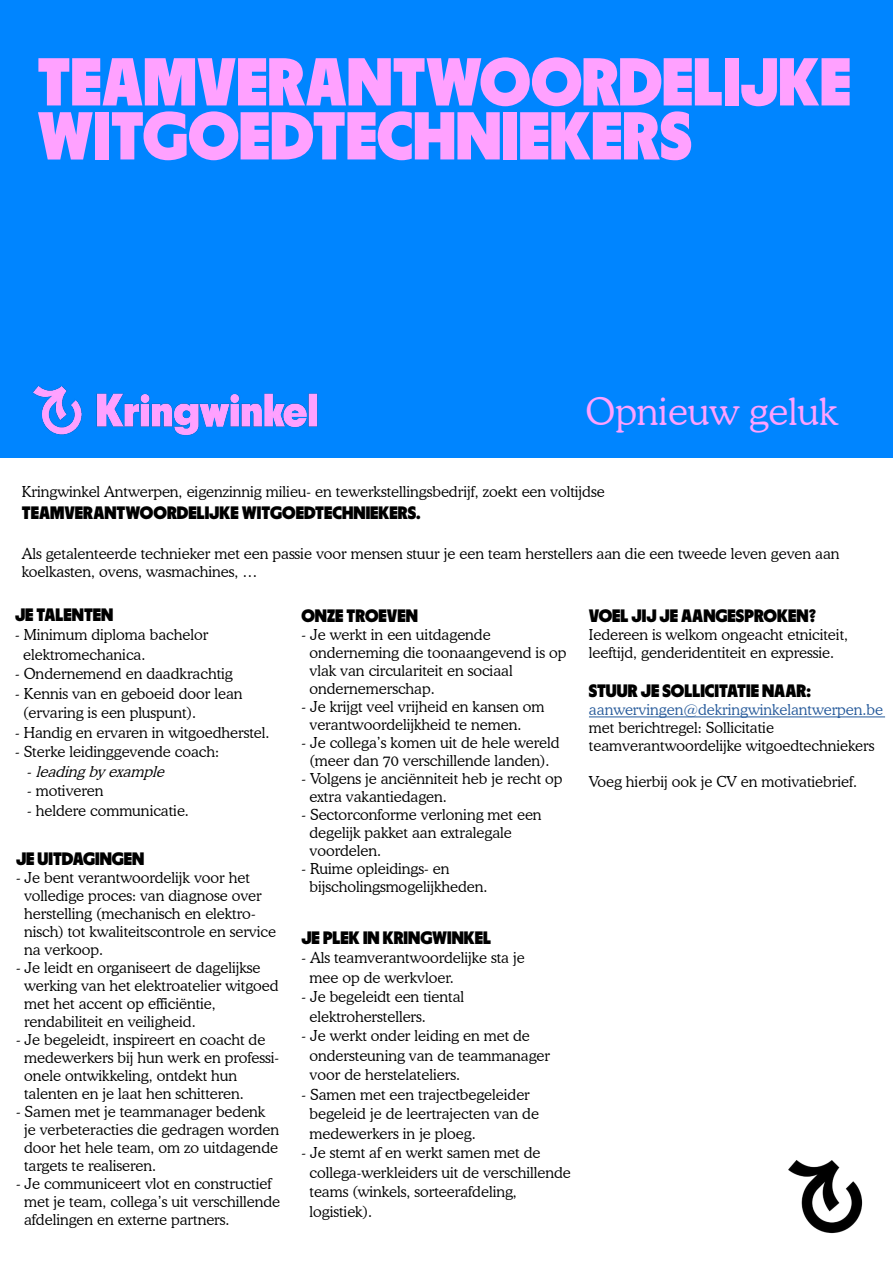
<style>
.page{position:relative;width:893px;height:1263px;background:#fff}
.page>*{position:absolute;margin:0;border:0;box-sizing:border-box;transform-origin:0 0}
.t1{font:67.5px/54px "Parafina Black S";color:#ffa1ff}
.t2{font:300 37.5px "Cooper BT";color:#ffa1ff}
.t3{font:18px "Parafina Black S";color:#000}
.t4{font:300 15px/18px "Cooper BT";color:#000}
.t5{font:300 15px "Cooper BT";color:#275b9b}
.t6{font:italic 300 15px "Cooper BT";color:#000}
.s1{font-style:normal}
</style>
<div class="page">
<div style="left:0;top:0;width:893px;height:457px;background:#0085ff"></div>
<img style="left:33px;top:386px;width:285px;height:50px">
<img style="left:788px;top:1160px;width:75px;height:74px">
<hr style="left:589px;top:716px;width:296px;height:1px;background:#275b9b">
<h1 class="t1" style="left:37px;top:54px;width:815px">TEAMVERANTWOORDELIJKE<br>WITGOEDTECHNIEKERS</h1>
<h2 class="t2" style="left:585px;top:389px;width:254px">Opnieuw geluk</h2>
<p class="t4" style="left:22px;top:483px;width:584px">Kringwinkel Antwerpen, eigenzinnig milieu- en tewerkstellingsbedrijf, zoekt een voltijdse</p>
<p class="t3" style="left:22px;top:502px;width:400px">TEAMVERANTWOORDELIJKE WITGOEDTECHNIEKERS.</p>
<p class="t4" style="left:22px;top:544px;width:819px">Als getalenteerde technieker met een passie voor mensen stuur je een team herstellers aan die een tweede leven geven aan koelkasten, ovens, wasmachines, …</p>
<p class="t3" style="left:15px;top:604px;width:100px">JE TALENTEN</p>
<p class="t4" style="left:23px;top:625px;width:187px;line-height:19.5px;text-indent:-8px">- Minimum diploma bachelor elektromechanica.</p>
<p class="t4" style="left:15px;top:665px;width:219px">- Ondernemend en daadkrachtig</p>
<p class="t4" style="left:23px;top:683px;width:221px;line-height:19.5px;text-indent:-8px">- Kennis van en geboeid door lean (ervaring is een pluspunt).</p>
<p class="t4" style="left:15px;top:723px;width:256px">- Handig en ervaren in witgoedherstel.</p>
<p class="t4" style="left:15px;top:743px;width:206px">- Sterke leidinggevende coach:</p>
<p class="t6" style="left:27px;top:762px;width:143px"><span class="s1">-</span> leadingby example</p>
<p class="t4" style="left:27px;top:782px;width:78px">- motiveren</p>
<p class="t4" style="left:27px;top:801px;width:163px">- heldere communicatie.</p>
<p class="t3" style="left:16px;top:848px;width:130px">JE UITDAGINGEN</p>
<p class="t4" style="left:24px;top:869px;width:253px;text-indent:-8px">- Je bent verantwoordelijk voor het volledige proces: van diagnose over herstelling (mechanisch en elektro&shy;nisch) tot kwaliteitscontrole en service na verkoop.</p>
<p class="t4" style="left:24px;top:959px;width:256px;text-indent:-8px">- Je leidt en organiseert de dagelijkse werking van het elektroatelier witgoed met het accent op efficiëntie, rendabiliteit en veiligheid.</p>
<p class="t4" style="left:24px;top:1031px;width:257px;text-indent:-8px">- Je begeleidt, inspireert en coacht de medewerkers bij hun werk en professi&shy;onele ontwikkeling, ontdekt hun talenten en je laat hen schitteren.</p>
<p class="t4" style="left:24px;top:1103px;width:257px;text-indent:-8px">- Samen met je teammanager bedenk je verbeteracties die gedragen worden door het hele team, om zo uitdagende targets te realiseren.</p>
<p class="t4" style="left:24px;top:1175px;width:257px;text-indent:-8px">- Je communiceert vlot en constructief met je team, collega’s uit verschillende afdelingen en externe partners.</p>
<p class="t3" style="left:301px;top:605px;width:118px">ONZE TROEVEN</p>
<p class="t4" style="left:310px;top:625px;width:258px;text-indent:-8px">- Je werkt in een uitdagende onderneming die toonaangevend is op vlak van circulariteit en sociaal ondernemerschap.</p>
<p class="t4" style="left:310px;top:697px;width:236px;text-indent:-8px">- Je krijgt veel vrijheid en kansen om verantwoordelijkheid te nemen.</p>
<p class="t4" style="left:301px;top:733px;width:259px;text-align:center">- Je collega’s komen uit de hele wereld (meer dan 70 verschillende landen).</p>
<p class="t4" style="left:310px;top:769px;width:254px;text-indent:-8px">- Volgens je anciënniteit heb je recht op extra vakantiedagen.</p>
<p class="t4" style="left:310px;top:805px;width:234px;text-indent:-8px">- Sectorconforme verloning met een degelijk pakket aan extralegale voordelen.</p>
<p class="t4" style="left:310px;top:859px;width:180px;text-indent:-8px">- Ruime opleidings- en bijscholingsmogelijkheden.</p>
<p class="t3" style="left:301px;top:927px;width:191px">JE PLEK IN KRINGWINKEL</p>
<p class="t4" style="left:310px;top:948px;width:217px;line-height:19.5px;text-indent:-8px">- Als teamverantwoordelijke sta je mee op de werkvloer.</p>
<p class="t4" style="left:310px;top:987px;width:156px;line-height:19.5px;text-indent:-8px">- Je begeleidt een tiental elektroherstellers.</p>
<p class="t4" style="left:310px;top:1026px;width:242px;line-height:19.5px;text-indent:-8px">- Je werkt onder leiding en met de ondersteuning van de teammanager voor de herstelateliers.</p>
<p class="t4" style="left:310px;top:1084px;width:231px;line-height:19.5px;text-indent:-8px">- Samen met een trajectbegeleider begeleid je de leertrajecten van de medewerkers in je ploeg.</p>
<p class="t4" style="left:310px;top:1143px;width:263px;line-height:19.5px;text-indent:-8px">- Je stemt af en werkt samen met de collega-werkleiders uit de verschillende teams (winkels, sorteerafdeling, logistiek).</p>
<p class="t3" style="left:589px;top:605px;width:229px">VOEL JIJ JE AANGESPROKEN?</p>
<p class="t4" style="left:589px;top:625px;width:261px">Iedereen is welkom ongeacht etniciteit, leeftijd, genderidentiteit en expressie.</p>
<p class="t3" style="left:589px;top:680px;width:224px">STUUR JE SOLLICITATIE NAAR:</p>
<p class="t5" style="left:589px;top:701px;width:296px">aanwervingen@dekringwinkelantwerpen.be</p>
<p class="t4" style="left:589px;top:719px;width:287px">met berichtregel: Sollicitatie teamverantwoordelijke witgoedtechniekers</p>
<p class="t4" style="left:589px;top:773px;width:270px">Voeg hierbij ook je CV en motivatiebrief.</p>
</div>
